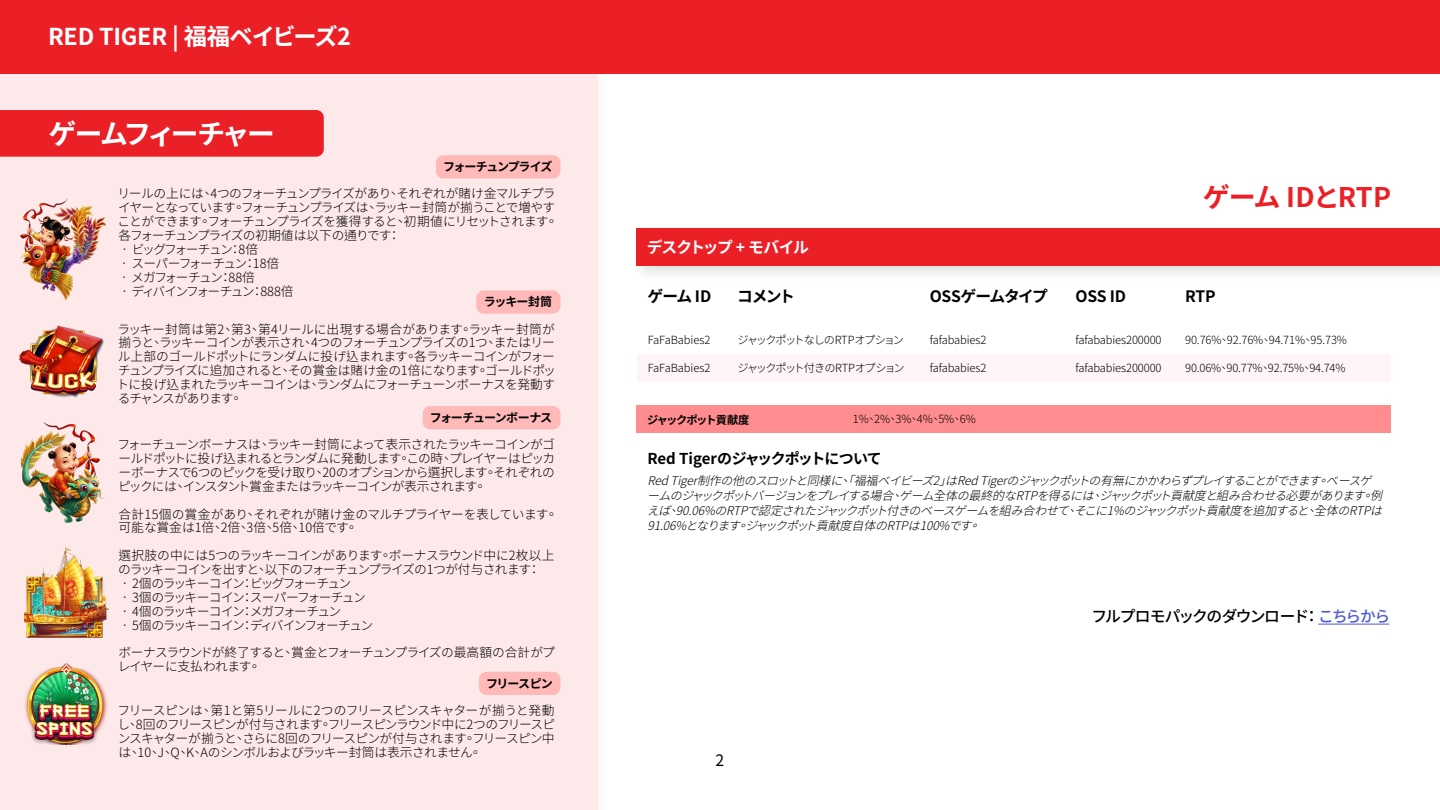
<style>
.page{position:relative;width:1440px;height:810px;background:#fff}
.page>*{position:absolute;margin:0;border:0;box-sizing:border-box;transform-origin:0 0}
.t1{font:700 27.75px "Noto Sans CJ Ktc";letter-spacing:-.105em;color:#fff}
.t2{font:700 27px "Noto Sans CJ Ktc";letter-spacing:-.04em;color:#eb2027}
.t3{font:700 23.25px "Noto Sans CJ Ktc";letter-spacing:-.01em;color:#fff}
.t4{font:700 15.75px "Noto Sans CJ Ktc";letter-spacing:-.06em;color:#000}
.t5{font:500 15.75px "Noto Sans CJ Ktc";letter-spacing:-.09em;color:#000}
.t6{font:700 15.75px "Noto Sans CJ Ktc";letter-spacing:-.08em;color:#fff}
.t7{font:15.75px "Noto Sans CJ Ktc";color:#000}
.t8{font:700 15px "Noto Sans CJ Ktc";letter-spacing:-.045em;color:#000}
.t9{font:300 12.75px/13.9px "Noto Sans CJ Ktc";letter-spacing:-.06em;color:#000;text-align:justify}
.t10{font:300 12.75px/13.9px "Noto Sans CJ Ktc";color:#000}
.t11{font:300 12.75px/27.8px "Noto Sans CJ Ktc";letter-spacing:-.08em;color:#000}
.t12{font:300 12.75px "Noto Sans CJ Ktc";letter-spacing:-.13em;color:#000}
.t13{font:300 12.75px "Noto Sans CJ Ktc";letter-spacing:-.12em;color:#000}
.t14{font:300 12.75px "Noto Sans CJ Ktc";letter-spacing:-.105em;color:#000}
.t15{font:300 12.75px "Noto Sans CJ Ktc";letter-spacing:-.115em;color:#000}
.t16{font:300 12.75px "Noto Sans CJ Ktc";letter-spacing:-.04em;color:#000}
.t17{font:italic 300 12px/15px "Noto Sans CJ Ktc";color:#000}
.t18{font:700 12px "Noto Sans CJ Ktc";letter-spacing:-.095em;color:#000}
.t19{font:300 11.25px "Noto Sans CJ Ktc";letter-spacing:-.01em;color:#000}
.t20{font:300 11.25px "Noto Sans CJ Ktc";letter-spacing:-.11em;color:#000}
.t21{font:300 11.25px "Noto Sans CJ Ktc";letter-spacing:-.105em;color:#000}
.t22{font:700 11.25px "Noto Sans CJ Ktc";letter-spacing:-.105em;color:#000}
.s1{color:#4f5cd6}
</style>
<div class="page">
<div style="left:0;top:0;width:598px;height:810px;background:#fde9e9"></div>
<div style="left:637px;top:354px;width:753px;height:28px;background:#fff5f6"></div>
<div style="left:636px;top:405px;width:754px;height:28px;background:#ff8c8f"></div>
<img style="left:20px;top:199px;width:86px;height:101px">
<img style="left:22px;top:423px;width:82px;height:99px">
<img style="left:25px;top:548px;width:83px;height:90px">
<img style="left:25px;top:663px;width:83px;height:82px">
<img style="left:19px;top:325px;width:85px;height:73px">
<div style="left:0;top:0;width:1440px;height:74px;background:#eb2027"></div>
<div style="left:0;top:110px;width:324px;height:47px;background:#eb2027"></div>
<div style="left:630px;top:223px;width:810px;height:59px;background:#000;opacity:.12"></div>
<div style="left:636px;top:229px;width:804px;height:37px;background:#eb2027"></div>
<div style="left:436px;top:155px;width:124px;height:24px;background:#ffb9b8;border-radius:8px"></div>
<div style="left:476px;top:290px;width:84px;height:24px;background:#ffb9b8;border-radius:8px"></div>
<div style="left:423px;top:406px;width:137px;height:23px;background:#ffb9b8;border-radius:8px"></div>
<div style="left:479px;top:672px;width:81px;height:23px;background:#ffb9b8;border-radius:8px"></div>
<hr style="left:1318px;top:624px;width:71px;height:1px;background:#4f5cd6">
<h3 class="t3" style="left:48px;top:24px;width:304px">RED TIGER | 福福ベイビーズ2</h3>
<h1 class="t1" style="left:49px;top:118px;width:228px">ゲームフィーチャー</h1>
<p class="t18" style="left:443px;top:160px;width:111px">フォーチュンプライズ</p>
<p class="t9" style="left:118px;top:187px;width:442px;text-align:left">リールの上には、4つのフォーチュンプライズがあり、それぞれが賭け金マルチプライヤーとなっています。フォーチュンプライズは、ラッキー封筒が揃うことで増やすことができます。フォーチュンプライズを獲得すると、初期値にリセットされます。各フォーチュンプライズの初期値は以下の通りです：</p>
<p class="t12" style="left:118px;top:242px;width:141px">• ビッグフォーチュン：8倍</p>
<p class="t9" style="left:118px;top:256px;width:163px">•スーパーフォーチュン：18倍</p>
<p class="t15" style="left:118px;top:270px;width:139px">• メガフォーチュン：88倍</p>
<p class="t12" style="left:118px;top:284px;width:177px">• ディバインフォーチュン：888倍</p>
<p class="t18" style="left:484px;top:295px;width:70px">ラッキー封筒</p>
<p class="t9" style="left:117px;top:322px;width:441px">ラッキー封筒は第2、第3、第4リールに出現する場合があります。ラッキー封筒が揃うと、ラッキーコインが表示され、4つのフォーチュンプライズの1つ、またはリール上部のゴールドポットにランダムに投げ込まれます。各ラッキーコインがフォーチュンプライズに追加されると、その賞金は賭け金の1倍になります。ゴールドポットに投げ込まれたラッキーコインは、ランダムにフォーチューンボーナスを発動するチャンスがあります。</p>
<p class="t18" style="left:430px;top:411px;width:124px">フォーチューンボーナス</p>
<p class="t9" style="left:118px;top:438px;width:439px">フォーチューンボーナスは、ラッキー封筒によって表示されたラッキーコインがゴールドポットに投げ込まれるとランダムに発動します。この時、プレイヤーはピッカーボーナスで6つのピックを受け取り、20のオプションから選択します。それぞれのピックには、インスタント賞金またはラッキーコインが表示されます。</p>
<p class="t10" style="left:119px;top:507px;width:441px">合計15個の賞金があり、それぞれが賭け金のマルチプライヤーを表しています。可能な賞金は1倍、2倍、3倍、5倍、10倍です。</p>
<p class="t9" style="left:118px;top:549px;width:438px">選択肢の中には5つのラッキーコインがあります。ボーナスラウンド中に2枚以上のラッキーコインを出すと、以下のフォーチュンプライズの1つが付与されます：</p>
<p class="t13" style="left:119px;top:576px;width:234px">• 2個のラッキーコイン：ビッグフォーチュン</p>
<p class="t9" style="left:119px;top:591px;width:249px">•3個のラッキーコイン：スーパーフォーチュン</p>
<p class="t14" style="left:119px;top:604px;width:224px">• 4個のラッキーコイン：メガフォーチュン</p>
<p class="t11" style="left:119px;top:611px;width:438px">• 5個のラッキーコイン：ディバインフォーチュン<br>ボーナスラウンドが終了すると、賞金とフォーチュンプライズの最高額の合計がプ</p>
<p class="t16" style="left:118px;top:659px;width:145px">レイヤーに支払われます。</p>
<p class="t18" style="left:486px;top:677px;width:68px">フリースピン</p>
<p class="t9" style="left:118px;top:704px;width:439px">フリースピンは、第1と第5リールに2つのフリースピンスキャターが揃うと発動し、8回のフリースピンが付与されます。フリースピンラウンド中に2つのフリースピンスキャターが揃うと、さらに8回のフリースピンが付与されます。フリースピン中は、10、J、Q、K、Aのシンボルおよびラッキー封筒は表示されません。</p>
<p class="t6" style="left:647px;top:238px;width:163px">デスクトップ + モバイル</p>
<p class="t4" style="left:648px;top:288px;width:65px">ゲーム ID</p>
<p class="t19" style="left:648px;top:334px;width:64px">FaFaBabies2</p>
<p class="t19" style="left:648px;top:361px;width:64px">FaFaBabies2</p>
<p class="t4" style="left:737px;top:288px;width:59px">コメント</p>
<p class="t20" style="left:738px;top:334px;width:168px">ジャックポットなしのRTPオプション</p>
<p class="t21" style="left:738px;top:361px;width:169px">ジャックポット付きのRTPオプション</p>
<p class="t4" style="left:930px;top:288px;width:120px">OSSゲームタイプ</p>
<p class="t19" style="left:930px;top:334px;width:58px">fafababies2</p>
<p class="t19" style="left:930px;top:361px;width:58px">fafababies2</p>
<p class="t22" style="left:647px;top:413px;width:104px">ジャックポット貢献度</p>
<p class="t19" style="left:853px;top:413px;width:124px">1%、2%、3%、4%、5%、6%</p>
<h2 class="t2" style="left:1203px;top:182px;width:190px">ゲーム IDとRTP</h2>
<p class="t4" style="left:1075px;top:288px;width:52px">OSS ID</p>
<p class="t19" style="left:1075px;top:334px;width:88px">fafababies200000</p>
<p class="t19" style="left:1075px;top:361px;width:88px">fafababies200000</p>
<p class="t4" style="left:1185px;top:288px;width:32px">RTP</p>
<p class="t19" style="left:1185px;top:334px;width:163px">90.76%、92.76%、94.71%、95.73%</p>
<p class="t19" style="left:1185px;top:361px;width:162px">90.06%、90.77%、92.75%、94.74%</p>
<p class="t8" style="left:647px;top:450px;width:236px">Red Tigerのジャックポットについて</p>
<p class="t17" style="left:647px;top:474px;width:744px">RedTiger制作の他のスロットと同様に、「福福ベイビーズ2」はRedTigerのジャックポットの有無にかかわらずプレイすることができます。ベースゲームのジャックポットバージョンをプレイする場合、ゲーム全体の最終的なRTPを得るには、ジャックポット貢献度と組み合わせる必要があります。例えば、90.06%のRTPで認定されたジャックポット付きのベースゲームを組み合わせて、そこに1%のジャックポット貢献度を追加すると、全体のRTPは91.06%となります。ジャックポット貢献度自体のRTPは100%です。</p>
<p class="t7" style="left:716px;top:751px;width:10px">2</p>
<p class="t5" style="left:1092px;top:607px;width:300px">フルプロモパックのダウンロード： <span class="s1">こちらから</span></p>
</div>
